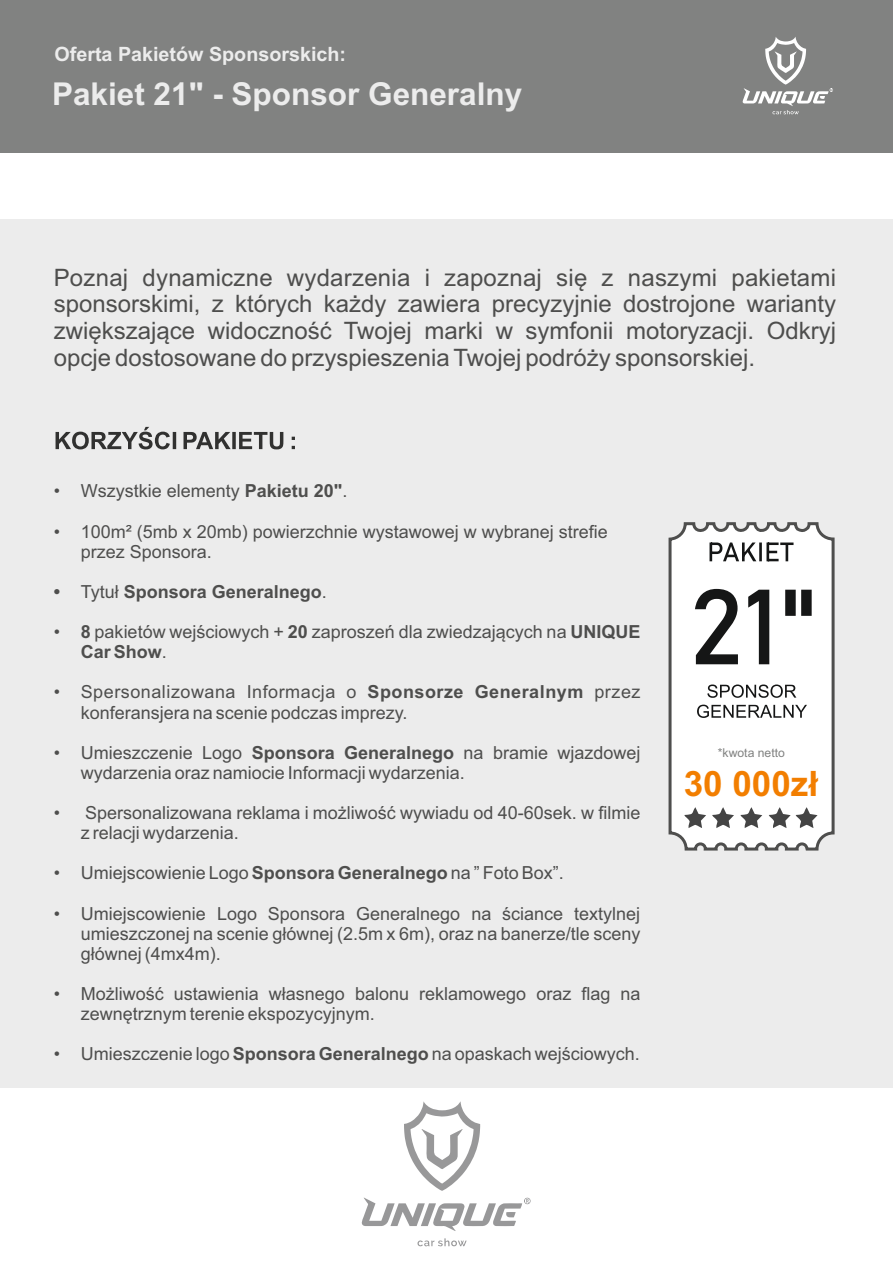
<style>
.page{position:relative;width:893px;height:1263px;background:#fff}
.page>*{position:absolute;margin:0;border:0;box-sizing:border-box;transform-origin:0 0}
.t1{font:700 35.1px "Arial";color:#f27e00}
.t2{font:700 31.5px "Arial";color:#ececec}
.t3{font:24px/26.8px "Arial";color:#4e4e4d;text-align:justify}
.t4{font:700 19.8px "Arial";color:#ececec}
.t5{font:18px/20.1px "Arial";color:#4e4e4d}
.t6{font:700 18px "Arial";color:#4e4e4d}
.t7{font:12.15px "Arial";color:#818281}
.s1{font-weight:700}
.s2{font-weight:400}
</style>
<div class="page">
<div style="left:0;top:219px;width:893px;height:868px;background:#ececec"></div>
<div style="left:0;top:0;width:893px;height:153px;background:#818281"></div>
<svg style="left:668px;top:522px;width:167px;height:329px;background:#f0f0f0"></svg>
<svg style="left:684px;top:807px;width:22px;height:21px"></svg>
<svg style="left:712px;top:807px;width:22px;height:21px"></svg>
<svg style="left:740px;top:807px;width:22px;height:21px"></svg>
<svg style="left:769px;top:807px;width:48px;height:21px"></svg>
<svg style="left:709px;top:542px;width:84px;height:19px;background:#aaabab"></svg>
<svg style="left:695px;top:589px;width:43px;height:75px;background:#929393"></svg>
<svg style="left:748px;top:590px;width:21px;height:74px;background:#7c7c7c"></svg>
<svg style="left:785px;top:590px;width:27px;height:26px"></svg>
<svg style="left:697px;top:684px;width:110px;height:34px;background:#c7c7c7"></svg>
<svg style="left:56px;top:427px;width:239px;height:22px"></svg>
<svg style="left:743px;top:37px;width:90px;height:78px"></svg>
<svg style="left:404px;top:1101px;width:76px;height:90px"></svg>
<svg style="left:417px;top:1238px;width:50px;height:9px"></svg>
<svg style="left:362px;top:1197px;width:169px;height:34px"></svg>
<p class="t4" style="left:54px;top:46px;width:293px">Oferta Pakietów Sponsorskich:</p>
<h2 class="t2" style="left:52px;top:82px;width:472px">Pakiet 21" - Sponsor Generalny</h2>
<p class="t3" style="left:54px;top:266px;width:784px">Poznaj dynamiczne wydarzenia i zapoznaj się z naszymi pakietami sponsorskimi, z których każdy zawiera precyzyjnie dostrojone warianty zwiększające widoczność Twojej marki w symfonii motoryzacji. Odkryj opcje dostosowane do przyspieszenia Twojej podróży sponsorskiej.</p>
<p class="t5" style="left:54px;top:483px;width:295px">• Wszystkie elementy <span class="s1">Pakietu 20"</span>.</p>
<p class="t5" style="left:81px;top:523px;width:529px;text-indent:-27px">• 100m² (5mb x 20mb) powierzchnie wystawowej w wybranej strefie przez Sponsora.</p>
<p class="t6" style="left:54px;top:585px;width:275px">• <span class="s2">Tytuł</span> Sponsora Generalnego<span class="s2">.</span></p>
<p class="t5" style="left:81px;top:623px;width:561px;text-indent:-27px">• <span class="s1">8</span> pakietów wejściowych + <span class="s1">20</span> zaproszeń dla zwiedzających na <span class="s1">UNIQUE<br>Car Show</span>.</p>
<p class="t5" style="left:81px;top:684px;width:561px;text-indent:-27px">• Spersonalizowana Informacja o <span class="s1">Sponsorze Generalnym</span> przez konferansjera na scenie podczas imprezy.</p>
<p class="t5" style="left:81px;top:744px;width:561px;text-indent:-27px">• Umieszczenie Logo <span class="s1">Sponsora Generalnego</span> na bramie wjazdowej wydarzenia oraz namiocie Informacji wydarzenia.</p>
<p class="t5" style="left:81px;top:804px;width:561px;text-indent:-27px">• Spersonalizowana reklama i możliwość wywiadu od 40-60sek. w filmie z relacji wydarzenia.</p>
<p class="t5" style="left:54px;top:865px;width:512px">• Umiejscowienie Logo <span class="s1">Sponsora Generalnego</span> na ” Foto Box”.</p>
<p class="t5" style="left:81px;top:905px;width:561px;text-align:justify;text-indent:-27px">• Umiejscowienie Logo Sponsora Generalnego na ściance textylnej umieszczonej na scenie głównej (2.5m x 6m), oraz na banerze/tle sceny głównej (4mx4m).</p>
<p class="t5" style="left:81px;top:985px;width:561px;text-indent:-27px">• Możliwość ustawienia własnego balonu reklamowego oraz flag na zewnętrznym terenie ekspozycyjnym.</p>
<p class="t5" style="left:54px;top:1046px;width:588px">• Umieszczenie logo <span class="s1">Sponsora Generalnego</span> na opaskach wejściowych.</p>
<p class="t7" style="left:718px;top:748px;width:69px">*kwota netto</p>
<h1 class="t1" style="left:684px;top:770px;width:136px">30 000zł</h1>
</div>
